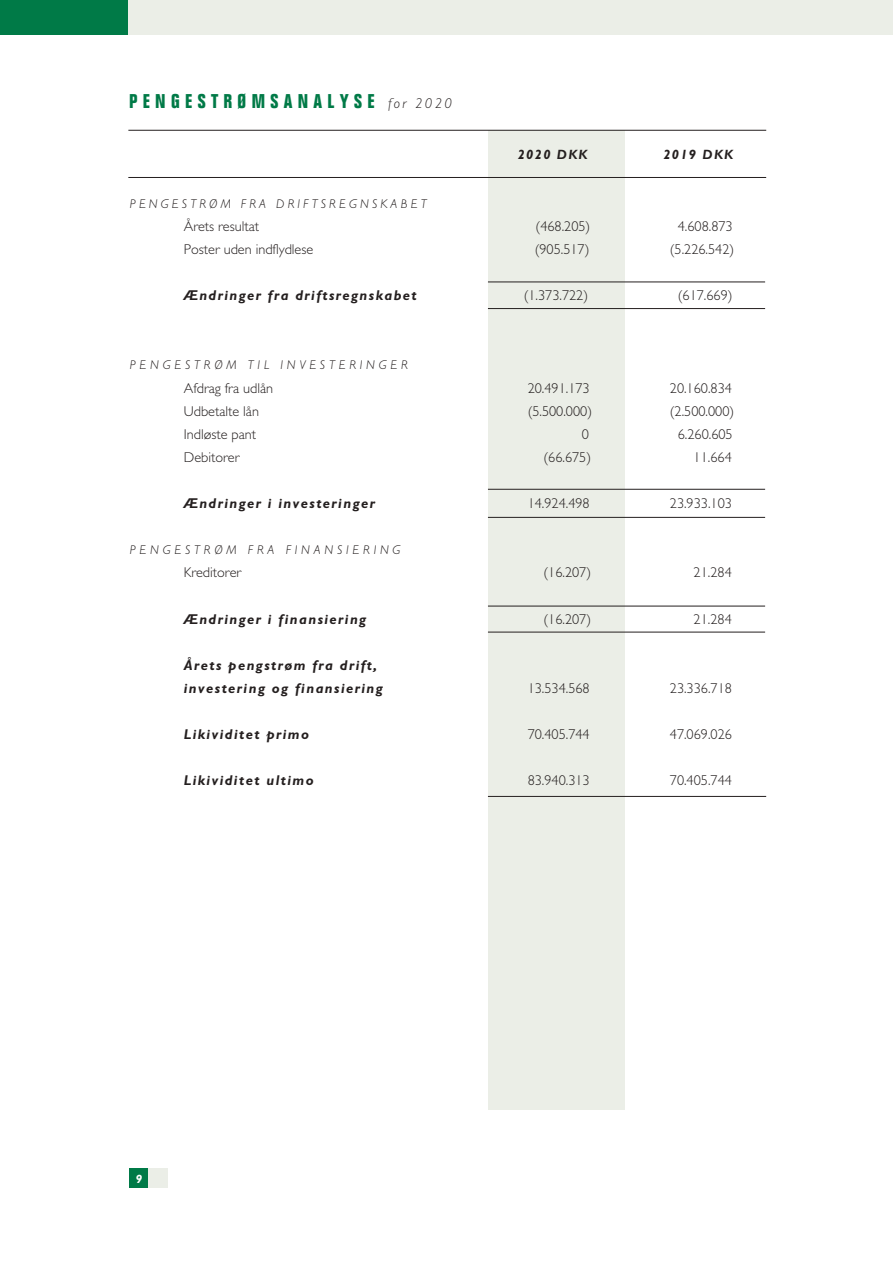
<style>
.page{position:relative;width:893px;height:1263px;background:#fff}
.page>*{position:absolute;margin:0;border:0;box-sizing:border-box;transform-origin:0 0}
.t1{font:700 condensed 19.5px "Folio IS";letter-spacing:.275em;color:#007a47}
.t2{font:300 14.25px "Gill Sans IS";color:#241f1f}
.t3{font:italic 700 14.25px/23.1px "Gill Sans IS";letter-spacing:.1em;color:#241f1f}
.t4{font:italic 700 13.5px "Gill Sans IS";letter-spacing:.1em;color:#241f1f}
.t5{font:italic 300 12.75px "Gill Sans IS";letter-spacing:.3em;color:#241f1f}
.t6{font:italic 300 12.75px "Gill Sans IS";letter-spacing:.25em;color:#241f1f}
.t7{font:italic 700 12px "Gill Sans IS";color:#fff}
.s1{font-family:"Gill Sans IS";font-weight:300;font-style:italic;font-stretch:normal;font-size:14.25px;color:#241f1f}
</style>
<div class="page">
<div style="left:129px;top:1168px;width:19px;height:19px;background:#007a47"></div>
<div style="left:148px;top:1168px;width:19px;height:19px;background:#ebeee7"></div>
<div style="left:0;top:0;width:893px;height:34px;background:#ebeee7"></div>
<div style="left:0;top:0;width:128px;height:34px;background:#007a47"></div>
<div style="left:488px;top:130px;width:136px;height:980px;background:#ebeee7"></div>
<hr style="left:128px;top:177px;width:638px;height:1px;background:#241f1f">
<hr style="left:488px;top:282px;width:277px;height:1px;background:#241f1f">
<hr style="left:488px;top:308px;width:277px;height:1px;background:#241f1f">
<hr style="left:488px;top:489px;width:277px;height:1px;background:#241f1f">
<hr style="left:488px;top:517px;width:277px;height:1px;background:#241f1f">
<hr style="left:488px;top:606px;width:277px;height:1px;background:#241f1f">
<hr style="left:488px;top:632px;width:277px;height:1px;background:#241f1f">
<hr style="left:488px;top:796px;width:278px;height:1px;background:#241f1f">
<hr style="left:128px;top:130px;width:638px;height:1px;background:#241f1f">
<h1 class="t1" style="left:129px;top:90px;width:324px">PENGESTRØMSANALYSE <span class="s1">for 2020</span></h1>
<p class="t4" style="left:518px;top:147px;width:71px">2020 DKK</p>
<p class="t4" style="left:663px;top:147px;width:71px">2019 DKK</p>
<p class="t6" style="left:130px;top:196px;width:298px">PENGESTRØM FRA DRIFTSREGNSKABET</p>
<p class="t2" style="left:184px;top:218px;width:77px">Årets resultat</p>
<p class="t2" style="left:536px;top:218px;width:56px">(468.205)</p>
<p class="t2" style="left:678px;top:218px;width:56px">4.608.873</p>
<p class="t2" style="left:184px;top:241px;width:131px">Poster uden indflydlese</p>
<p class="t2" style="left:535px;top:241px;width:56px">(905.517)</p>
<p class="t2" style="left:670px;top:241px;width:66px">(5.226.542)</p>
<p class="t3" style="left:184px;top:284px;width:234px">Ændringer fra driftsregnskabet</p>
<p class="t2" style="left:524px;top:287px;width:66px">(1.373.722)</p>
<p class="t2" style="left:678px;top:287px;width:56px">(617.669)</p>
<p class="t5" style="left:130px;top:358px;width:279px">PENGESTRØM TIL INVESTERINGER</p>
<p class="t2" style="left:184px;top:380px;width:91px">Afdrag fra udlån</p>
<p class="t2" style="left:528px;top:380px;width:64px">20.491.173</p>
<p class="t2" style="left:670px;top:380px;width:64px">20.160.834</p>
<p class="t2" style="left:184px;top:403px;width:77px">Udbetalte lån</p>
<p class="t2" style="left:528px;top:403px;width:66px">(5.500.000)</p>
<p class="t2" style="left:670px;top:403px;width:66px">(2.500.000)</p>
<p class="t2" style="left:184px;top:426px;width:74px">Indløste pant</p>
<p class="t2" style="left:582px;top:426px;width:9px">0</p>
<p class="t2" style="left:678px;top:426px;width:56px">6.260.605</p>
<p class="t2" style="left:184px;top:449px;width:57px">Debitorer</p>
<p class="t2" style="left:543px;top:449px;width:49px">(66.675)</p>
<p class="t2" style="left:694px;top:449px;width:40px">11.664</p>
<p class="t3" style="left:184px;top:492px;width:193px">Ændringer i investeringer</p>
<p class="t2" style="left:528px;top:495px;width:64px">14.924.498</p>
<p class="t2" style="left:670px;top:495px;width:64px">23.933.103</p>
<p class="t5" style="left:130px;top:543px;width:272px">PENGESTRØM FRA FINANSIERING</p>
<p class="t2" style="left:184px;top:565px;width:59px">Kreditorer</p>
<p class="t2" style="left:543px;top:565px;width:49px">(16.207)</p>
<p class="t2" style="left:694px;top:565px;width:40px">21.284</p>
<p class="t3" style="left:184px;top:607px;width:184px">Ændringer i finansiering</p>
<p class="t2" style="left:543px;top:611px;width:49px">(16.207)</p>
<p class="t2" style="left:694px;top:611px;width:40px">21.284</p>
<p class="t3" style="left:184px;top:653px;width:201px">Årets pengstrøm fra drift, investering og finansiering</p>
<p class="t2" style="left:528px;top:680px;width:64px">13.534.568</p>
<p class="t2" style="left:670px;top:680px;width:64px">23.336.718</p>
<p class="t3" style="left:184px;top:723px;width:127px">Likividitet primo</p>
<p class="t2" style="left:528px;top:726px;width:64px">70.405.744</p>
<p class="t2" style="left:670px;top:726px;width:64px">47.069.026</p>
<p class="t3" style="left:184px;top:769px;width:131px">Likividitet ultimo</p>
<p class="t2" style="left:528px;top:772px;width:64px">83.940.313</p>
<p class="t2" style="left:670px;top:772px;width:64px">70.405.744</p>
<p class="t7" style="left:136px;top:1171px;width:8px">9</p>
</div>
